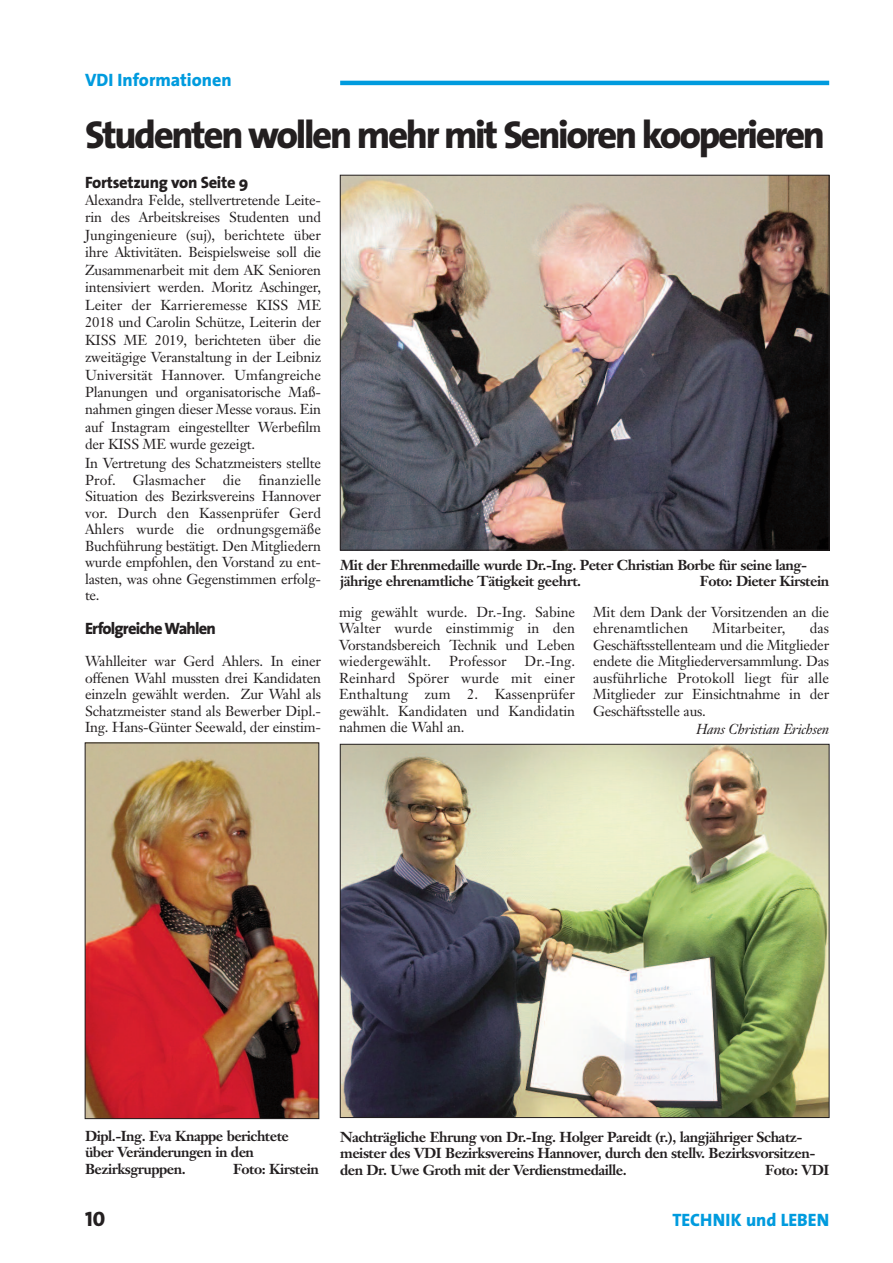
<style>
.page{position:relative;width:893px;height:1263px;background:#fff}
.page>*{position:absolute;margin:0;border:0;box-sizing:border-box;transform-origin:0 0}
.t1{font:800 39px "The Sans";letter-spacing:-.06em;color:#231f20}
.t2{font:21px "The Sans Extra Bold Caps";color:#231f20}
.t3{font:800 18px "The Sans";color:#009bde}
.t4{font:800 16.5px "The Sans";letter-spacing:-.02em;color:#231f20}
.t5{font:800 16.5px "The Sans";letter-spacing:-.04em;color:#231f20}
.t6{font:14.25px/16.5px "Janson Text";letter-spacing:-.015em;color:#231f20;text-align:justify}
.t7{font:700 14.25px/16.5px "Janson Text";letter-spacing:-.035em;color:#231f20}
.t8{font:14.25px "Janson Text";letter-spacing:.005em;color:#231f20}
.t9{font:italic 14.25px "Janson Text";letter-spacing:-.015em;color:#231f20}
</style>
<div class="page">
<hr style="left:340px;top:81px;width:489px;height:4px;background:#009bde">
<img style="left:342px;top:177px;width:485px;height:371px">
<img style="left:87px;top:745px;width:230px;height:372px">
<div style="left:85px;top:743px;width:234px;height:376px;border:1px solid #231f20"></div>
<img style="left:342px;top:746px;width:485px;height:369px">
<p class="t3" style="left:85px;top:72px;width:148px">VDI Informationen</p>
<h1 class="t1" style="left:85px;top:120px;width:742px">Studenten wollen mehr mit Senioren kooperieren</h1>
<p class="t4" style="left:85px;top:175px;width:165px">Fortsetzung von Seite 9</p>
<p class="t6" style="left:85px;top:193px;width:238px;line-height:17.5px;text-align:left">Alexandra Felde, stellvertretende Leite&shy;rin des Arbeitskreises Studenten und Jungingenieure (suj), berichtete über ihre Aktivitäten. Beispielsweise soll die Zusammenarbeit mit dem AK Senioren intensiviert werden. Moritz Aschinger, Leiter der Karrieremesse KISS ME 2018 und Carolin Schütze, Leiterin der KISS ME 2019, berichteten über die zweitägige Veranstaltung in der Leibniz Universität Hannover. Umfangreiche Planungen und organisatorische Maß&shy;nahmen gingen dieser Messe voraus. Ein auf Instagram eingestellter Werbefilm der KISS ME wurde gezeigt.<br>In Vertretung des Schatzmeisters stellte</p>
<p class="t6" style="left:85px;top:473px;width:238px">Prof. Glasmacher die finanzielle Situation des Bezirksvereins Hannover vor. Durch den Kassenprüfer Gerd Ahlers wurde die ordnungsgemäße Buchführung bestätigt. Den Mitgliedern wurde empfohlen, den Vorstand zu ent&shy;lasten, was ohne Gegenstimmen erfolg&shy;te.</p>
<p class="t5" style="left:85px;top:622px;width:132px">Erfolgreiche Wahlen</p>
<p class="t6" style="left:85px;top:654px;width:238px">Wahlleiter war Gerd Ahlers. In einer offenen Wahl mussten drei Kandidaten einzeln gewählt werden. Zur Wahl als Schatzmeister stand als Bewerber Dipl.- Ing. Hans-Günter Seewald, der einstim-</p>
<p class="t7" style="left:340px;top:558px;width:468px">Mit der Ehrenmedaille wurde Dr.-Ing. Peter Christian Borbe für seine lang&shy;jährige ehrenamtliche Tätigkeit geehrt.</p>
<p class="t7" style="left:700px;top:574px;width:131px">Foto: Dieter Kirstein</p>
<p class="t6" style="left:593px;top:605px;width:238px">Mit dem Dank der Vorsitzenden an die ehrenamtlichen</p>
<p class="t6" style="left:339px;top:605px;width:238px">mig gewählt wurde. Dr.-Ing. Sabine Walter wurde einstimmig in den Vorstandsbereich Technik und Leben wiedergewählt.</p>
<p class="t6" style="left:593px;top:621px;width:238px;text-indent:217px">das Geschäftsstellenteam und die Mitglieder endete die Mitgliederversammlung. Das ausführliche Protokoll liegt für alle Mitglieder zur Einsichtnahme in der Geschäftsstelle aus.</p>
<p class="t9" style="left:696px;top:723px;width:135px">Hans Christian Erichsen</p>
<p class="t8" style="left:712px;top:622px;width:75px">Mitarbeiter,</p>
<p class="t8" style="left:449px;top:655px;width:59px">Professor</p>
<p class="t6" style="left:339px;top:654px;width:238px;text-indent:185px">Dr.-Ing.<br>Reinhard Spörer wurde mit einer Enthaltung zum 2. Kassenprüfer gewählt. Kandidaten und Kandidatin nahmen die Wahl an.</p>
<p class="t7" style="left:85px;top:1129px;width:205px">Dipl.-Ing. Eva Knappe berichtete über Veränderungen in den<br>Bezirksgruppen.</p>
<p class="t7" style="left:233px;top:1162px;width:87px">Foto: Kirstein</p>
<p class="t7" style="left:340px;top:1130px;width:477px">Nachträgliche Ehrung von Dr.-Ing. Holger Pareidt (r.), langjähriger Schatz&shy;meister des VDI Bezirksvereins Hannover, durch den stellv. Bezirksvorsitzen&shy;den Dr. Uwe Groth mit der Verdienstmedaille.</p>
<p class="t7" style="left:765px;top:1163px;width:65px">Foto: VDI</p>
<h2 class="t2" style="left:85px;top:1211px;width:22px">10</h2>
<p class="t3" style="left:672px;top:1212px;width:158px">TECHNIK und LEBEN</p>
</div>
